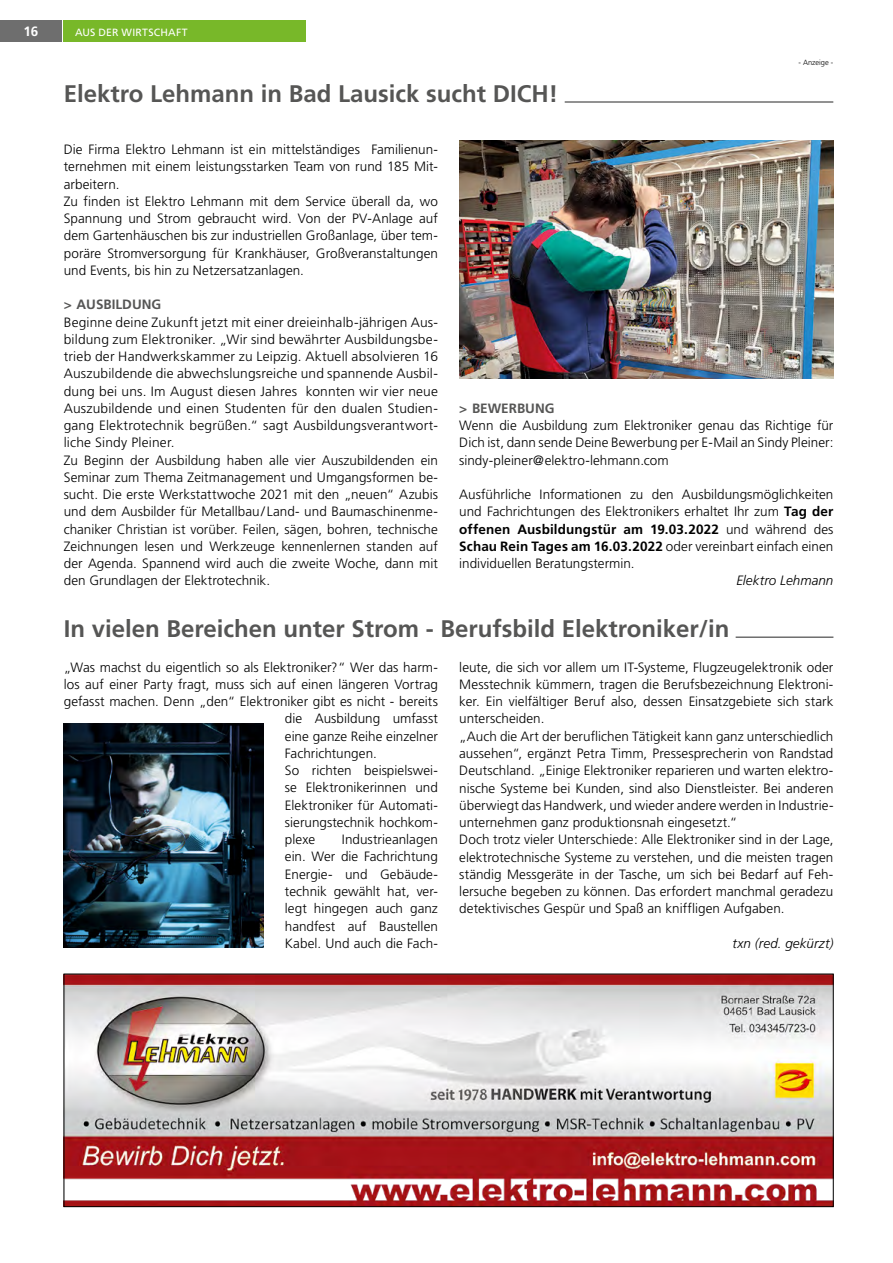
<style>
.page{position:relative;width:893px;height:1263px;background:#fff}
.page>*{position:absolute;margin:0;border:0;box-sizing:border-box;transform-origin:0 0}
.t1{font:700 24px "Frutiger";color:#565655}
.t2{font:300 13.5px/17.2px "Frutiger";letter-spacing:.005em;color:#000}
.t3{font:italic 300 13.5px "Frutiger";letter-spacing:.005em;color:#000}
.t4{font:700 13.5px "Frutiger";color:#565655}
.t5{font:700 13.5px "Frutiger";color:#fff}
.t6{font:10.5px "Frutiger Roman";letter-spacing:.02em;color:#fff}
.t7{font:300 7.5px "Frutiger";color:#000}
.s1{font-weight:700}
</style>
<div class="page">
<div style="left:64px;top:20px;width:242px;height:22px;background:#78b829"></div>
<div style="left:0;top:20px;width:62px;height:22px;background:#6e6e6e"></div>
<hr style="left:565px;top:101px;width:268px;height:2px;background:#6e6e6e">
<img style="left:66px;top:976px;width:765px;height:229px">
<div style="left:64px;top:974px;width:769px;height:233px;border:1px solid #000"></div>
<img style="left:459px;top:141px;width:374px;height:237px">
<hr style="left:736px;top:636px;width:97px;height:2px;background:#6e6e6e">
<img style="left:64px;top:723px;width:200px;height:225px">
<p class="t5" style="left:23px;top:23px;width:16px">16</p>
<p class="t6" style="left:75px;top:26px;width:114px">AUS DER WIRTSCHAFT</p>
<h1 class="t1" style="left:64px;top:80px;width:496px">Elektro Lehmann in Bad Lausick sucht DICH!</h1>
<p class="t7" style="left:798px;top:58px;width:37px">- Anzeige -</p>
<p class="t2" style="left:64px;top:141px;width:376px">Die Firma Elektro Lehmann ist ein mittelständiges Familienun&shy;ternehmen mit einem leistungsstarken Team von rund 185 Mit&shy;arbeitern.<br>Zu finden ist Elektro Lehmann mit dem Service überall da, wo Spannung und Strom gebraucht wird. Von der PV-Anlage auf dem Gartenhäuschen bis zur industriellen Großanlage, über tem&shy;poräre Stromversorgung für Krankhäuser, Großveranstaltungen und Events, bis hin zu Netzersatzanlagen.</p>
<p class="t4" style="left:64px;top:297px;width:99px">&gt; AUSBILDUNG</p>
<p class="t2" style="left:64px;top:313px;width:376px">Beginne deine Zukunft jetzt mit einer dreieinhalb-jährigen Aus&shy;bildung zum Elektroniker. „Wir sind bewährter Ausbildungsbe&shy;trieb der Handwerkskammer zu Leipzig. Aktuell absolvieren 16<br>Auszubildende die abwechslungsreiche und spannende Ausbil&shy;dung bei uns. Im August diesen Jahres konnten wir vier neue Auszubildende und einen Studenten für den dualen Studien&shy;gang Elektrotechnik begrüßen.“ sagt Ausbildungsverantwort&shy;liche Sindy Pleiner.<br>Zu Beginn der Ausbildung haben alle vier Auszubildenden ein Seminar zum Thema Zeitmanagement und Umgangsformen be&shy;sucht. Die erste Werkstattwoche 2021 mit den „neuen“ Azubis und dem Ausbilder für Metallbau/ Land- und Baumaschinenme&shy;chaniker Christian ist vorüber. Feilen, sägen, bohren, technische Zeichnungen lesen und Werkzeuge kennenlernen standen auf der Agenda. Spannend wird auch die zweite Woche, dann mit den Grundlagen der Elektrotechnik.</p>
<p class="t4" style="left:459px;top:400px;width:97px">&gt; BEWERBUNG</p>
<p class="t2" style="left:459px;top:417px;width:376px;text-align:justify">Wenn die Ausbildung zum Elektroniker genau das Richtige für Dich ist, dann sende Deine Bewerbung per E-Mail an Sindy Pleiner: sindy-pleiner@elektro-lehmann.com</p>
<p class="t2" style="left:459px;top:486px;width:376px;text-align:justify">Ausführliche Informationen zu den Ausbildungsmöglichkeiten und Fachrichtungen des Elektronikers erhaltet Ihr zum <span class="s1">Tag der offenen Ausbildungstür am 19.03.2022</span> und während des <span class="s1">Schau Rein Tages am 16.03.2022</span> oder vereinbart einfach einen individuellen Beratungstermin.</p>
<p class="t3" style="left:736px;top:573px;width:99px">Elektro Lehmann</p>
<h1 class="t1" style="left:64px;top:615px;width:667px">In vielen Bereichen unter Strom - Berufsbild Elektroniker/in</h1>
<p class="t2" style="left:64px;top:659px;width:376px">„Was machst du eigentlich so als Elektroniker?“ Wer das harm-</p>
<p class="t2" style="left:64px;top:676px;width:376px">los auf einer Party fragt, muss sich auf einen längeren Vortrag</p>
<p class="t2" style="left:64px;top:693px;width:376px">gefasst machen. Denn „den“ Elektroniker gibt es nicht - bereits</p>
<p class="t2" style="left:285px;top:710px;width:155px">die Ausbildung umfasst</p>
<p class="t2" style="left:285px;top:728px;width:155px">eine ganze Reihe einzelner</p>
<p class="t2" style="left:285px;top:745px;width:94px">Fachrichtungen.</p>
<p class="t2" style="left:285px;top:762px;width:155px">So richten beispielswei-</p>
<p class="t2" style="left:285px;top:779px;width:155px">se Elektronikerinnen und</p>
<p class="t2" style="left:285px;top:797px;width:155px">Elektroniker für Automati-</p>
<p class="t2" style="left:285px;top:814px;width:155px">sierungstechnik hochkom-</p>
<p class="t2" style="left:285px;top:831px;width:32px">plexe</p>
<p class="t2" style="left:285px;top:831px;width:155px;text-align:justify;text-indent:57px">Industrieanlagen ein. Wer die Fachrichtung Energie- und Gebäude&shy;technik gewählt hat, ver&shy;legt hingegen auch ganz handfest auf Baustellen Kabel. Und auch die Fach-</p>
<p class="t2" style="left:459px;top:659px;width:376px">leute, die sich vor allem um IT-Systeme, Flugzeugelektronik oder Messtechnik kümmern, tragen die Berufsbezeichnung Elektroni&shy;ker. Ein vielfältiger Beruf also, dessen Einsatzgebiete sich stark unterscheiden.<br>„Auch die Art der beruflichen Tätigkeit kann ganz unterschiedlich aussehen“, ergänzt Petra Timm, Pressesprecherin von Randstad Deutschland. „Einige Elektroniker reparieren und warten elektro&shy;nische Systeme bei Kunden, sind also Dienstleister. Bei anderen überwiegt das Handwerk, und wieder andere werden in Industrie&shy;unternehmen ganz produktionsnah eingesetzt.“<br>Doch trotz vieler Unterschiede: Alle Elektroniker sind in der Lage, elektrotechnische Systeme zu verstehen, und die meisten tragen ständig Messgeräte in der Tasche, um sich bei Bedarf auf Feh&shy;lersuche begeben zu können. Das erfordert manchmal geradezu detektivisches Gespür und Spaß an kniffligen Aufgaben.</p>
<p class="t3" style="left:732px;top:935px;width:102px">txn (red. gekürzt)</p>
</div>
